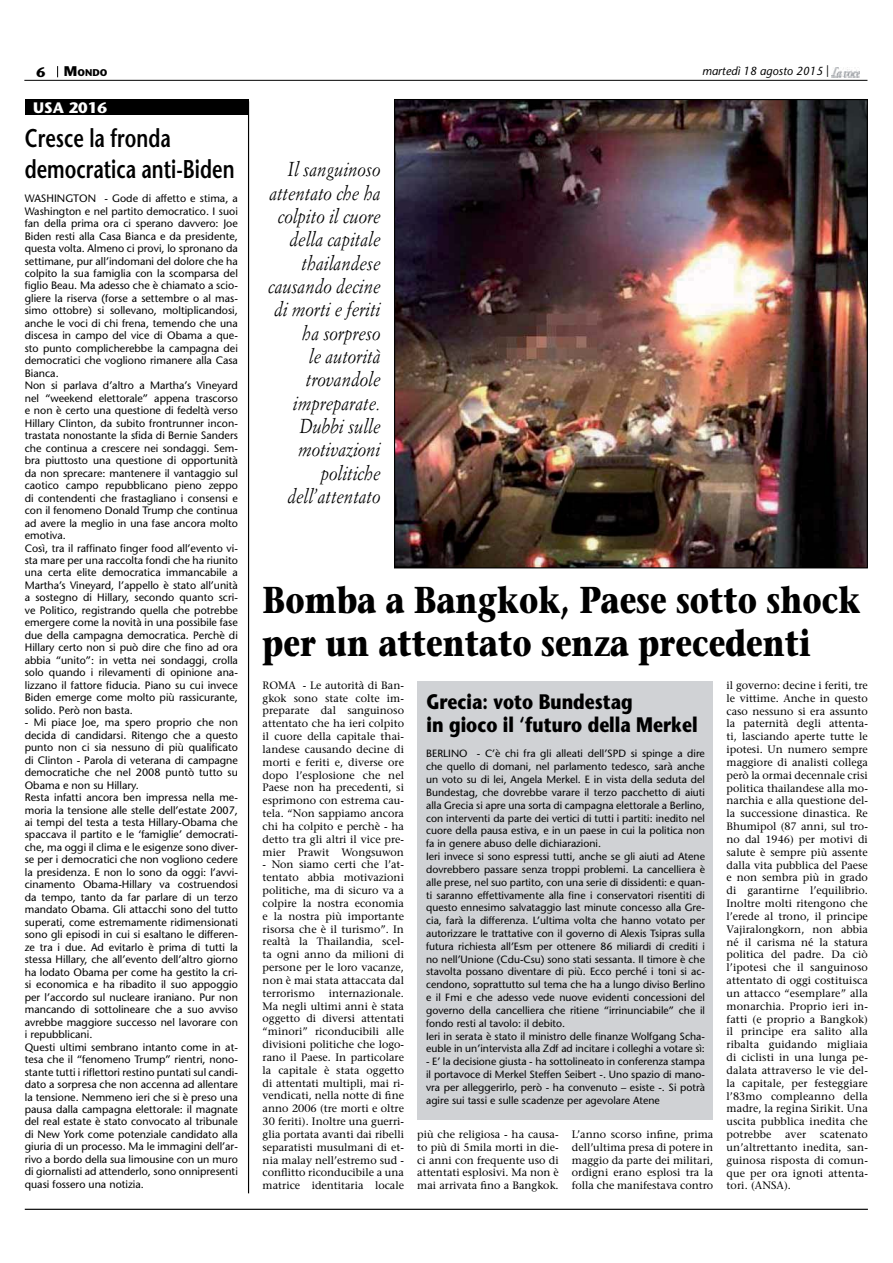
<style>
.page{position:relative;width:893px;height:1263px;background:#fff}
.page>*{position:absolute;margin:0;border:0;box-sizing:border-box;transform-origin:0 0}
.t1{font:700 37.35px/43.2px "Stone Serif";color:#000;scale:.8 1}
.t2{font:600 25.65px/30.3px "Stone Sans";color:#000;scale:.75 1}
.t3{font:700 21px/23.2px "Stone Sans";color:#000;scale:.83 1}
.t4{font:italic 19.8px/23.2px "Simoncini Garamond";color:#000;text-align:right;scale:.88 1}
.t5{font:700 15.15px "Stone Sans";color:#fff}
.t6{font:700 13.95px "Stone Sans";color:#000}
.t7{font:italic 11.7px "Stone Sans";color:#000}
.t8{font:10.8px/12.5px "Stone Sans";color:#000}
.t9{font:10.8px/12.9px "Stone Serif";color:#000;text-align:justify}
.t10{font:10.5px/12.9px "Stone Sans";color:#000}
.t11{font:700 9.75px "Stone Sans";color:#000}
.s1{font-size:13.95px}
.s2{font-style:normal}
</style>
<div class="page">
<hr style="left:25px;top:1209px;width:843px;height:1px;background:#000">
<hr style="left:248px;top:101px;width:1px;height:1092px;background:#000">
<img style="left:396px;top:101px;width:470px;height:465px">
<div style="left:25px;top:99px;width:224px;height:16px;background:#000"></div>
<div style="left:418px;top:681px;width:295px;height:439px;background:#d0d2d5"></div>
<hr style="left:24px;top:80px;width:843px;height:1px;background:#000">
<img style="left:831px;top:68px;width:29px;height:9px">
<p class="t6" style="left:36px;top:66px;width:10px">6</p>
<p class="t11" style="left:64px;top:70px;width:45px"><span class="s1">M</span>ONDO</p>
<p class="t7" style="left:702px;top:66px;width:129px">martedì 18 agosto 2015 <span class="s2">|</span></p>
<h3 class="t5" style="left:33px;top:102px;width:75px">USA 2016</h3>
<h2 class="t2" style="left:25px;top:126px;width:281px">Cresce la fronda democratica anti-Biden</h2>
<p class="t8" style="left:25px;top:193px;width:215px">WASHINGTON - Gode di affetto e stima, a Washington e nel partito democratico. I suoi fan della prima ora ci sperano davvero: Joe Biden resti alla Casa Bianca e da presidente, questa volta. Almeno ci provi, lo spronano da settimane, pur all’indomani del dolore che ha colpito la sua famiglia con la scomparsa del figlio Beau. Ma adesso che è chiamato a scio&shy;gliere la riserva (forse a settembre o al mas&shy;simo ottobre) si sollevano, moltiplicandosi, anche le voci di chi frena, temendo che una discesa in campo del vice di Obama a que&shy;sto punto complicherebbe la campagna dei democratici che vogliono rimanere alla Casa Bianca.<br>Non si parlava d’altro a Martha’s Vineyard nel “weekend elettorale” appena trascorso e non è certo una questione di fedeltà verso Hillary Clinton, da subito frontrunner incon&shy;trastata nonostante la sfida di Bernie Sanders che continua a crescere nei sondaggi. Sem&shy;bra piuttosto una questione di opportunità da non sprecare: mantenere il vantaggio sul caotico campo repubblicano pieno zeppo di contendenti che frastagliano i consensi e con il fenomeno Donald Trump che continua ad avere la meglio in una fase ancora molto emotiva.<br>Così, tra il raffinato finger food all’evento vi&shy;sta mare per una raccolta fondi che ha riunito una certa elite democratica immancabile a Martha’s Vineyard, l’appello è stato all’unità a sostegno di Hillary, secondo quanto scri&shy;ve Politico, registrando quella che potrebbe emergere come la novità in una possibile fase due della campagna democratica. Perchè di Hillary certo non si può dire che fino ad ora abbia “unito”: in vetta nei sondaggi, crolla solo quando i rilevamenti di opinione ana&shy;lizzano il fattore fiducia. Piano su cui invece Biden emerge come molto più rassicurante, solido. Però non basta.</p>
<p class="t8" style="left:25px;top:717px;width:215px">- Mi piace Joe, ma spero proprio che non decida di candidarsi. Ritengo che a questo punto non ci sia nessuno di più qualificato di Clinton - Parola di veterana di campagne democratiche che nel 2008 puntò tutto su Obama e non su Hillary.<br>Resta infatti ancora ben impressa nella me&shy;moria la tensione alle stelle dell’estate 2007, ai tempi del testa a testa Hillary-Obama che spaccava il partito e le ‘famiglie’ democrati&shy;che, ma oggi il clima e le esigenze sono diver&shy;se per i democratici che non vogliono cedere la presidenza. E non lo sono da oggi: l’avvi&shy;cinamento Obama-Hillary va costruendosi da tempo, tanto da far parlare di un terzo mandato Obama. Gli attacchi sono del tutto superati, come estremamente ridimensionati sono gli episodi in cui si esaltano le differen&shy;ze tra i due. Ad evitarlo è prima di tutti la stessa Hillary, che all’evento dell’altro giorno ha lodato Obama per come ha gestito la cri&shy;si economica e ha ribadito il suo appoggio per l’accordo sul nucleare iraniano. Pur non mancando di sottolineare che a suo avviso avrebbe maggiore successo nel lavorare con i repubblicani.<br>Questi ultimi sembrano intanto come in at&shy;tesa che il “fenomeno Trump” rientri, nono&shy;stante tutti i riflettori restino puntati sul candi&shy;dato a sorpresa che non accenna ad allentare la tensione. Nemmeno ieri che si è preso una pausa dalla campagna elettorale: il magnate del real estate è stato convocato al tribunale di New York come potenziale candidato alla giuria di un processo. Ma le immagini dell’ar&shy;rivo a bordo della sua limousine con un muro di giornalisti ad attenderlo, sono onnipresenti quasi fossero una notizia.</p>
<h3 class="t4" style="left:268px;top:159px;width:129px">Il sanguinoso attentato che ha colpito il cuore della capitale thailandese causando decine di morti e feriti ha sorpreso<br>le autorità trovandole impreparate.<br>Dubbi sulle motivazioni politiche dell’attentato</h3>
<h1 class="t1" style="left:263px;top:582px;width:749px">Bomba a Bangkok, Paese sotto shock per un attentato senza precedenti</h1>
<p class="t9" style="left:263px;top:680px;width:143px">ROMA - Le autorità di Ban&shy;gkok sono state colte im&shy;preparate dal sanguinoso attentato che ha ieri colpito il cuore della capitale thai&shy;landese causando decine di morti e feriti e, diverse ore dopo l’esplosione che nel Paese non ha precedenti, si esprimono con estrema cau&shy;tela. “Non sappiamo ancora chi ha colpito e perchè - ha detto tra gli altri il vice pre&shy;mier Prawit Wongsuwon</p>
<p class="t9" style="left:263px;top:859px;width:143px">- Non siamo certi che l’at&shy;tentato abbia motivazioni politiche, ma di sicuro va a colpire la nostra economia e la nostra più importante risorsa che è il turismo”. In realtà la Thailandia, scel&shy;ta ogni anno da milioni di persone per le loro vacanze, non è mai stata attaccata dal terrorismo</p>
<p class="t9" style="left:263px;top:988px;width:143px;text-indent:66px">internazionale.<br>Ma negli ultimi anni è stata oggetto di diversi attentati “minori” riconducibili alle divisioni politiche che logo&shy;rano il Paese. In particolare la capitale è stata oggetto di attentati multipli, mai ri&shy;vendicati, nella notte di fine anno 2006 (tre morti e oltre 30 feriti). Inoltre una guerri&shy;glia portata avanti dai ribelli separatisti musulmani di et&shy;nia malay nell’estremo sud - conflitto riconducibile a una matrice identitaria locale</p>
<h3 class="t3" style="left:426px;top:692px;width:328px">Grecia: voto Bundestag<br>in gioco il ‘futuro della Merkel</h3>
<p class="t10" style="left:426px;top:748px;width:280px">BERLINO - C’è chi fra gli alleati dell’SPD si spinge a dire che quello di domani, nel parlamento tedesco, sarà anche un voto su di lei, Angela Merkel. E in vista della seduta del Bundestag, che dovrebbe varare il terzo pacchetto di aiuti alla Grecia si apre una sorta di campagna elettorale a Berlino, con interventi da parte dei vertici di tutti i partiti: inedito nel cuore della pausa estiva, e in un paese in cui la politica non fa in genere abuso delle dichiarazioni.<br>Ieri invece si sono espressi tutti, anche se gli aiuti ad Atene dovrebbero passare senza troppi problemi. La cancelliera è alle prese, nel suo partito, con una serie di dissidenti: e quan&shy;ti saranno effettivamente alla fine i conservatori risentiti di questo ennesimo salvataggio last minute concesso alla Gre&shy;cia, farà la differenza. L’ultima volta che hanno votato per autorizzare le trattative con il governo di Alexis Tsipras sulla futura richiesta all’Esm per ottenere 86 miliardi di crediti i no nell’Unione (Cdu-Csu) sono stati sessanta. Il timore è che stavolta possano diventare di più. Ecco perché i toni si ac&shy;cendono, soprattutto sul tema che ha a lungo diviso Berlino e il Fmi e che adesso vede nuove evidenti concessioni del governo della cancelliera che ritiene “irrinunciabile” che il fondo resti al tavolo: il debito.<br>Ieri in serata è stato il ministro delle finanze Wolfgang Scha&shy;euble in un’intervista alla Zdf ad incitare i colleghi a votare sì:</p>
<p class="t10" style="left:426px;top:1056px;width:280px;text-align:justify">- E’ la decisione giusta - ha sottolineato in conferenza stampa il portavoce di Merkel Steffen Seibert -. Uno spazio di mano&shy;vra per alleggerirlo, però - ha convenuto – esiste -. Si potrà agire sui tassi e sulle scadenze per agevolare Atene</p>
<p class="t9" style="left:417px;top:1129px;width:143px">più che religiosa - ha causa&shy;to più di 5mila morti in die&shy;ci anni con frequente uso di attentati esplosivi. Ma non è mai arrivata fino a Bangkok.</p>
<p class="t9" style="left:572px;top:1129px;width:143px">L’anno scorso infine, prima dell’ultima presa di potere in maggio da parte dei militari, ordigni erano esplosi tra la folla che manifestava contro</p>
<p class="t9" style="left:726px;top:680px;width:143px">il governo: decine i feriti, tre le vittime. Anche in questo caso nessuno si era assunto la paternità degli attenta&shy;ti, lasciando aperte tutte le ipotesi. Un numero sempre maggiore di analisti collega però la ormai decennale crisi politica thailandese alla mo&shy;narchia e alla questione del&shy;la successione dinastica. Re Bhumipol (87 anni, sul tro&shy;no dal 1946) per motivi di salute è sempre più assente dalla vita pubblica del Paese e non sembra più in grado di garantirne l’equilibrio.<br>Inoltre molti ritengono che l’erede al trono, il principe Vajiralongkorn, non abbia né il carisma né la statura politica del padre. Da ciò l’ipotesi che il sanguinoso attentato di oggi costituisca un attacco “esemplare” alla monarchia. Proprio ieri in&shy;fatti (e proprio a Bangkok) il principe era salito alla ribalta guidando migliaia di ciclisti in una lunga pe&shy;dalata attraverso le vie del&shy;la capitale, per festeggiare l’83mo compleanno della madre, la regina Sirikit. Una uscita pubblica inedita che potrebbe</p>
<p class="t9" style="left:726px;top:1129px;width:143px;text-indent:93px">scatenato un’altrettanto inedita, san&shy;guinosa risposta di comun&shy;que per ora ignoti attenta&shy;tori. (ANSA).</p>
<p class="t9" style="left:785px;top:1129px;width:23px">aver</p>
</div>
